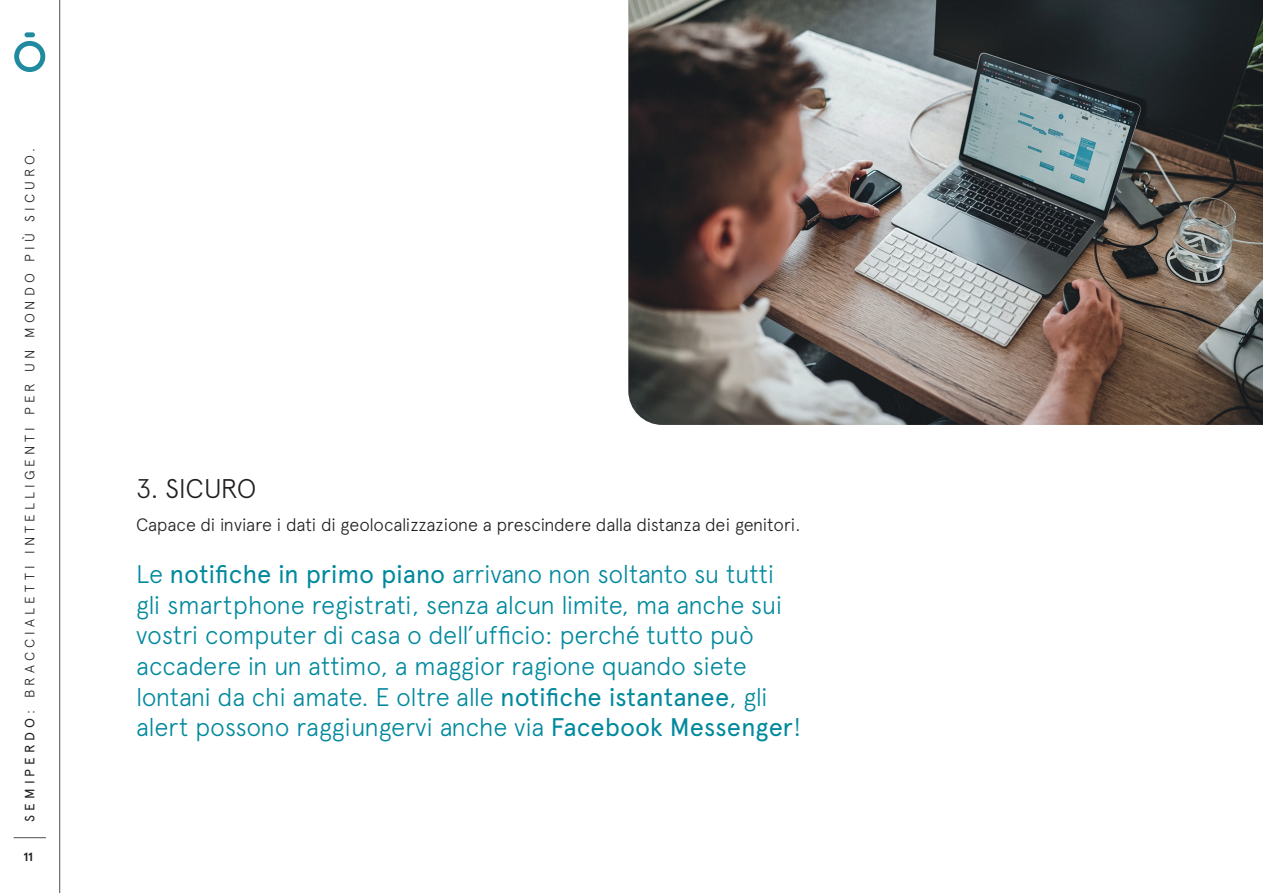
<style>
.page{position:relative;width:1263px;height:893px;background:#fff}
.page>*{position:absolute;margin:0;border:0;box-sizing:border-box;transform-origin:0 0}
.t1{font:300 27px "Apercu Pro";letter-spacing:-.015em;color:#231f20}
.t2{font:300 25.5px/30.6px "Apercu Pro";letter-spacing:-.01em;color:#00899d}
.t3{font:300 18px "Apercu Pro";letter-spacing:-.015em;color:#231f20}
.t4{font:300 13.5px "Apercu Pro";letter-spacing:.3em;color:#231f20}
.t5{font:700 12px "Apercu Pro";color:#231f20}
.s1{font-weight:400}
</style>
<div class="page">
<svg style="left:14px;top:41px;width:31px;height:31px"></svg>
<div style="left:25px;top:32px;width:10px;height:5px;background:#208a9f;border-radius:2px"></div>
<hr style="left:14px;top:837px;width:32px;height:1px;background:#231f20">
<hr style="left:59px;top:0;width:1px;height:893px;background:#231f20">
<img style="left:628px;top:0;width:635px;height:425px">
<p class="t4" style="left:20px;top:822px;width:675px;rotate:-90deg"><span class="s1">SEMIPERDO</span>: BRACCIALETTI INTELLIGENTI PER UN MONDO PIÙ SICURO.</p>
<p class="t5" style="left:23px;top:848px;width:11px">11</p>
<p class="t1" style="left:136px;top:469px;width:122px">3. SICURO</p>
<p class="t3" style="left:136px;top:511px;width:666px">Capace di inviare i dati di geolocalizzazione a prescindere dalla distanza dei genitori.</p>
<p class="t2" style="left:136px;top:557px;width:667px">Le <span class="s1">notifiche in primo piano</span> arrivano non soltanto su tutti gli smartphone registrati, senza alcun limite, ma anche sui vostri computer di casa o dell’ufficio: perché tutto può accadere in un attimo, a maggior ragione quando siete lontani da chi amate. E oltre alle <span class="s1">notifiche istantanee</span>, gli alert possono raggiungervi anche via <span class="s1">Facebook Messenger</span>!</p>
</div>
